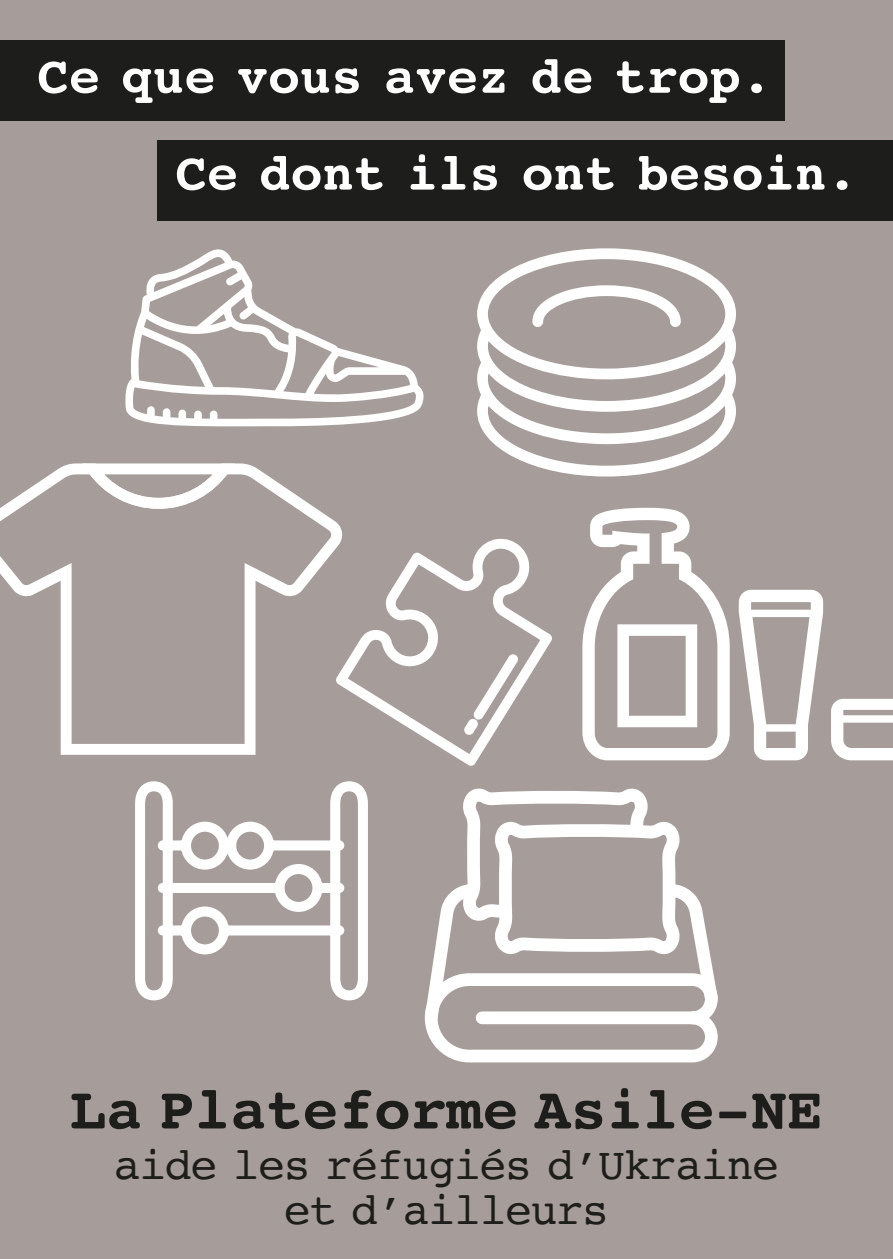
<style>
.page{position:relative;width:893px;height:1259px;background:#a69d9a}
.page>*{position:absolute;margin:0;border:0;box-sizing:border-box;transform-origin:0 0}
.t1{font:700 60px "Courier";color:#1d1d1b}
.t2{font:700 52.5px "Courier";color:#fff}
.t3{font:45px "Courier";letter-spacing:-.03em;color:#1d1d1b}
</style>
<div class="page">
<svg style="left:0;top:463px;width:343px;height:292px"></svg>
<svg style="left:72px;top:463px;width:173px;height:51px"></svg>
<svg style="left:125px;top:249px;width:299px;height:177px"></svg>
<svg style="left:477px;top:248px;width:259px;height:228px"></svg>
<svg style="left:532px;top:285px;width:149px;height:42px"></svg>
<svg style="left:582px;top:508px;width:148px;height:252px"></svg>
<svg style="left:739px;top:590px;width:84px;height:170px"></svg>
<svg style="left:831px;top:699px;width:62px;height:61px"></svg>
<div style="left:617px;top:624px;width:80px;height:103px;border:12px solid #fff"></div>
<svg style="left:135px;top:781px;width:233px;height:220px"></svg>
<svg style="left:424px;top:788px;width:294px;height:275px"></svg>
<svg style="left:332px;top:536px;width:220px;height:230px"></svg>
<svg style="left:460px;top:650px;width:61px;height:88px"></svg>
<div style="left:0;top:40px;width:785px;height:81px;background:#1d1d1b"></div>
<div style="left:157px;top:140px;width:736px;height:80px;background:#1d1d1b"></div>
<p class="t2" style="left:37px;top:34px;width:737px">Ce que vous avez de trop.</p>
<p class="t2" style="left:175px;top:131px;width:684px">Ce dont ils ont besoin.</p>
<p class="t1" style="left:70px;top:1061px;width:754px">La Plateforme Asile-NE</p>
<p class="t3" style="left:114px;top:1130px;width:667px">aide les réfugiés d’Ukraine</p>
<p class="t3" style="left:284px;top:1175px;width:327px">et d’ailleurs</p>
</div>
